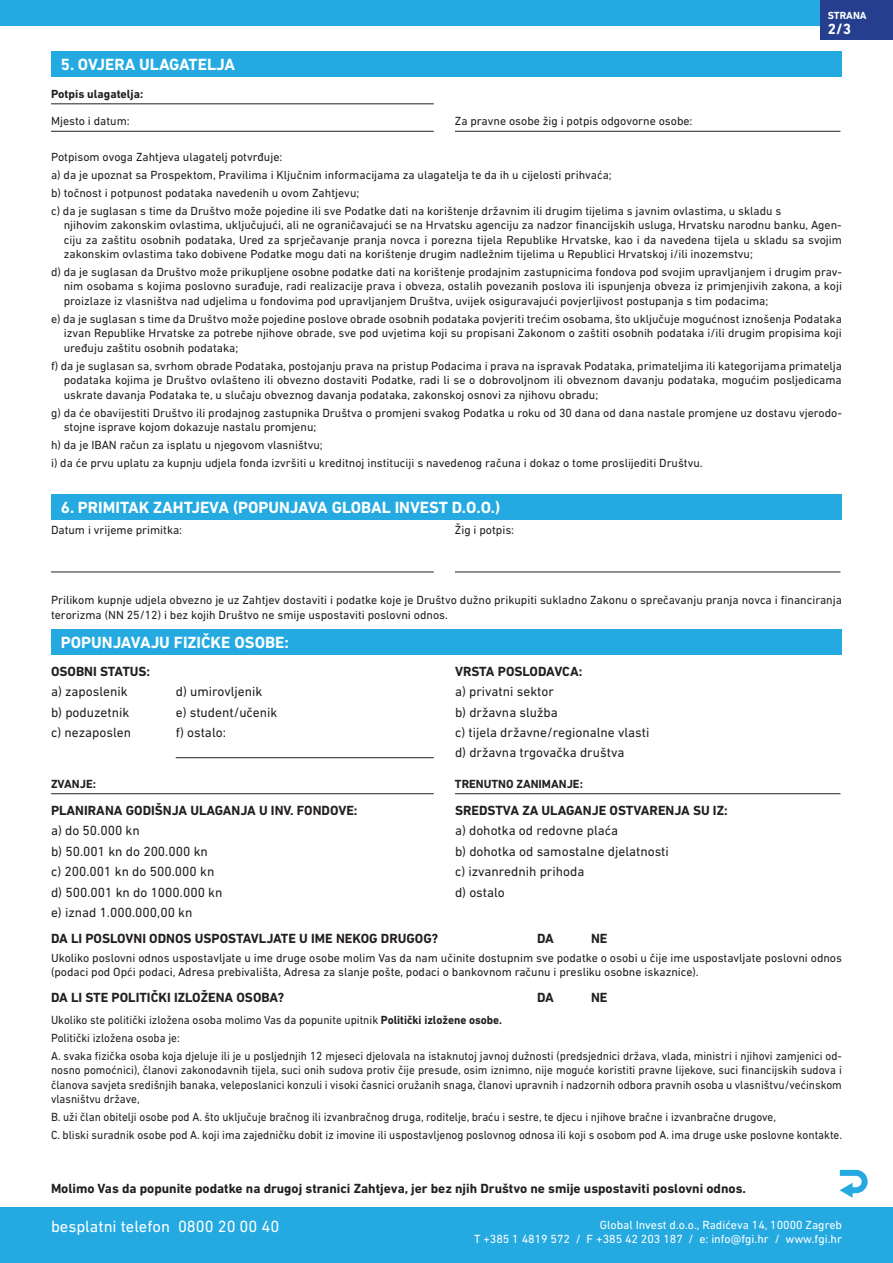
<style>
.page{position:relative;width:893px;height:1263px;background:#fff}
.page>*{position:absolute;margin:0;border:0;box-sizing:border-box;transform-origin:0 0}
.t1{font:700 16.5px "DIN Next LT Pro";color:#fff}
.t2{font:16.5px "DIN Next LT Pro";color:#fff}
.t3{font:700 15px "DIN Next LT Pro";color:#fff}
.t4{font:13.5px/20.4px "DIN Next LT Pro";color:#231f20}
.t5{font:700 13.5px "DIN Next LT Pro";color:#231f20}
.t6{font:12px/14.4px "DIN Next LT Pro";color:#231f20}
.t7{font:12px/18px "DIN Next LT Pro";color:#231f20;scale:.95 1}
.t8{font:12px/14.4px "DIN Next LT Pro";color:#fff;text-align:right}
.t9{font:700 12px "DIN Next LT Pro";color:#231f20}
.t10{font:700 10.5px "DIN Next LT Pro";color:#fff}
.s1{font-weight:700}
</style>
<div class="page">
<hr style="left:51px;top:104px;width:383px;height:1px;background:#231f20">
<hr style="left:51px;top:131px;width:383px;height:1px;background:#231f20">
<hr style="left:455px;top:131px;width:385px;height:1px;background:#231f20">
<hr style="left:51px;top:572px;width:383px;height:1px;background:#231f20">
<hr style="left:455px;top:572px;width:385px;height:1px;background:#231f20">
<div style="left:51px;top:52px;width:791px;height:25px;background:#24aae1"></div>
<div style="left:51px;top:494px;width:791px;height:26px;background:#24aae1"></div>
<div style="left:51px;top:629px;width:791px;height:26px;background:#24aae1"></div>
<hr style="left:176px;top:757px;width:258px;height:1px;background:#231f20">
<hr style="left:51px;top:793px;width:383px;height:1px;background:#231f20">
<hr style="left:455px;top:793px;width:385px;height:1px;background:#231f20">
<svg style="left:839px;top:1169px;width:29px;height:29px"></svg>
<div style="left:0;top:0;width:893px;height:26px;background:#24aae1"></div>
<div style="left:821px;top:0;width:72px;height:39px;background:#253f8e"></div>
<div style="left:0;top:1207px;width:893px;height:56px;background:#24aae1"></div>
<h1 class="t1" style="left:61px;top:55px;width:176px">5. OVJERA ULAGATELJA</h1>
<p class="t9" style="left:51px;top:86px;width:94px">Potpis ulagatelja:</p>
<p class="t6" style="left:51px;top:114px;width:80px">Mjesto i datum:</p>
<p class="t6" style="left:455px;top:114px;width:239px">Za pravne osobe žig i potpis odgovorne osobe:</p>
<p class="t10" style="left:828px;top:9px;width:40px">STRANA</p>
<p class="t3" style="left:828px;top:20px;width:25px">2/3</p>
<p class="t6" style="left:51px;top:148px;width:732px;line-height:18px">Potpisom ovoga Zahtjeva ulagatelj potvrđuje:<br>a) da je upoznat sa Prospektom, Pravilima i Ključnim informacijama za ulagatelja te da ih u cijelosti prihvaća;<br>b) točnost i potpunost podataka navedenih u ovom Zahtjevu;<br>c) da je suglasan s time da Društvo može pojedine ili sve Podatke dati na korištenje državnim ili drugim tijelima s javnim ovlastima, u skladu s</p>
<p class="t6" style="left:64px;top:218px;width:780px;text-align:justify">njihovim zakonskim ovlastima, uključujući, ali ne ograničavajući se na Hrvatsku agenciju za nadzor financijskih usluga, Hrvatsku narodnu banku, Agen&shy;ciju za zaštitu osobnih podataka, Ured za sprječavanje pranja novca i porezna tijela Republike Hrvatske, kao i da navedena tijela u skladu sa svojim zakonskim ovlastima tako dobivene Podatke mogu dati na korištenje drugim nadležnim tijelima u Republici Hrvatskoj i/ili inozemstvu;</p>
<p class="t6" style="left:64px;top:265px;width:780px;text-align:justify;text-indent:-13px">d) da je suglasan da Društvo može prikupljene osobne podatke dati na korištenje prodajnim zastupnicima fondova pod svojim upravljanjem i drugim prav&shy;nim osobama s kojima poslovno surađuje, radi realizacije prava i obveza, ostalih povezanih poslova ili ispunjenja obveza iz primjenjivih zakona, a koji proizlaze iz vlasništva nad udjelima u fondovima pod upravljanjem Društva, uvijek osiguravajući povjerljivost postupanja s tim podacima;</p>
<p class="t6" style="left:64px;top:311px;width:780px;text-align:justify;text-indent:-13px">e) da je suglasan s time da Društvo može pojedine poslove obrade osobnih podataka povjeriti trećim osobama, što uključuje mogućnost iznošenja Podataka izvan Republike Hrvatske za potrebe njihove obrade, sve pod uvjetima koji su propisani Zakonom o zaštiti osobnih podataka i/ili drugim propisima koji uređuju zaštitu osobnih podataka;</p>
<p class="t6" style="left:64px;top:358px;width:780px;text-align:justify;text-indent:-13px">f) da je suglasan sa, svrhom obrade Podataka, postojanju prava na pristup Podacima i prava na ispravak Podataka, primateljima ili kategorijama primatelja podataka kojima je Društvo ovlašteno ili obvezno dostaviti Podatke, radi li se o dobrovoljnom ili obveznom davanju podataka, mogućim posljedicama uskrate davanja Podataka te, u slučaju obveznog davanja podataka, zakonskoj osnovi za njihovu obradu;</p>
<p class="t6" style="left:64px;top:405px;width:780px;text-indent:-13px">g) da će obavijestiti Društvo ili prodajnog zastupnika Društva o promjeni svakog Podatka u roku od 30 dana od dana nastale promjene uz dostavu vjerodo&shy;stojne isprave kojom dokazuje nastalu promjenu;</p>
<p class="t6" style="left:51px;top:436px;width:653px;line-height:18px">h) da je IBAN račun za isplatu u njegovom vlasništvu;<br>i) da će prvu uplatu za kupnju udjela fonda izvršiti u kreditnoj instituciji s navedenog računa i dokaz o tome proslijediti Društvu.</p>
<h1 class="t1" style="left:61px;top:498px;width:441px">6. PRIMITAK ZAHTJEVA (POPUNJAVA GLOBAL INVEST D.O.O.)</h1>
<p class="t6" style="left:51px;top:523px;width:133px">Datum i vrijeme primitka:</p>
<p class="t6" style="left:455px;top:523px;width:61px">Žig i potpis:</p>
<p class="t6" style="left:51px;top:593px;width:792px">Prilikom kupnje udjela obvezno je uz Zahtjev dostaviti i podatke koje je Društvo dužno prikupiti sukladno Zakonu o sprečavanju pranja novca i financiranja terorizma (NN 25/12) i bez kojih Društvo ne smije uspostaviti poslovni odnos.</p>
<h1 class="t1" style="left:61px;top:633px;width:229px">POPUNJAVAJU FIZIČKE OSOBE:</h1>
<p class="t5" style="left:51px;top:663px;width:101px">OSOBNI STATUS:</p>
<p class="t4" style="left:51px;top:681px;width:82px">a) zaposlenik b) poduzetnik c) nezaposlen</p>
<p class="t4" style="left:176px;top:681px;width:103px">d) umirovljenik<br>e) student/učenik f) ostalo:</p>
<p class="t5" style="left:455px;top:663px;width:129px">VRSTA POSLODAVCA:</p>
<p class="t4" style="left:455px;top:681px;width:196px">a) privatni sektor<br>b) državna služba<br>c) tijela državne/regionalne vlasti d) državna trgovačka društva</p>
<p class="t9" style="left:51px;top:776px;width:47px">ZVANJE:</p>
<p class="t9" style="left:455px;top:776px;width:129px">TRENUTNO ZANIMANJE:</p>
<p class="t5" style="left:51px;top:802px;width:308px">PLANIRANA GODIŠNJA ULAGANJA U INV. FONDOVE:</p>
<p class="t4" style="left:51px;top:820px;width:173px">a) do 50.000 kn<br>b) 50.001 kn do 200.000 kn<br>c) 200.001 kn do 500.000 kn d) 500.001 kn do 1000.000 kn e) iznad 1.000.000,00 kn</p>
<p class="t5" style="left:455px;top:802px;width:274px">SREDSTVA ZA ULAGANJE OSTVARENJA SU IZ:</p>
<p class="t4" style="left:455px;top:820px;width:215px">a) dohotka od redovne plaća<br>b) dohotka od samostalne djelatnosti c) izvanrednih prihoda<br>d) ostalo</p>
<p class="t5" style="left:51px;top:930px;width:389px">DA LI POSLOVNI ODNOS USPOSTAVLJATE U IME NEKOG DRUGOG?</p>
<p class="t5" style="left:537px;top:930px;width:18px">DA</p>
<p class="t5" style="left:591px;top:930px;width:18px">NE</p>
<p class="t6" style="left:51px;top:950px;width:792px">Ukoliko poslovni odnos uspostavljate u ime druge osobe molim Vas da nam učinite dostupnim sve podatke o osobi u čije ime uspostavljate poslovni odnos (podaci pod Opći podaci, Adresa prebivališta, Adresa za slanje pošte, podaci o bankovnom računu i presliku osobne iskaznice).</p>
<p class="t5" style="left:51px;top:990px;width:235px">DA LI STE POLITIČKI IZLOŽENA OSOBA?</p>
<p class="t5" style="left:537px;top:990px;width:18px">DA</p>
<p class="t5" style="left:591px;top:990px;width:18px">NE</p>
<p class="t7" style="left:51px;top:1011px;width:834px">Ukoliko ste politički izložena osoba molimo Vas da popunite upitnik <span class="s1">Politički izložene osobe.<br></span>Politički izložena osoba je:<br>A. svaka fizička osoba koja djeluje ili je u posljednjih 12 mjeseci djelovala na istaknutoj javnoj dužnosti (predsjednici država, vlada, ministri i njihovi zamjenici od-</p>
<p class="t7" style="left:51px;top:1063px;width:834px;line-height:14.4px;text-align:justify">nosno pomoćnici), članovi zakonodavnih tijela, suci onih sudova protiv čije presude, osim iznimno, nije moguće koristiti pravne lijekove, suci financijskih sudova i članova savjeta središnjih banaka, veleposlanici konzuli i visoki časnici oružanih snaga, članovi upravnih i nadzornih odbora pravnih osoba u vlasništvu/većinskom vlasništvu države,</p>
<p class="t7" style="left:51px;top:1108px;width:834px">B. uži član obitelji osobe pod A. što uključuje bračnog ili izvanbračnog druga, roditelje, braću i sestre, te djecu i njihove bračne i izvanbračne drugove,<br>C. bliski suradnik osobe pod A. koji ima zajedničku dobit iz imovine ili uspostavljenog poslovnog odnosa ili koji s osobom pod A. ima druge uske poslovne kontakte.</p>
<p class="t5" style="left:51px;top:1180px;width:696px">Molimo Vas da popunite podatke na drugoj stranici Zahtjeva, jer bez njih Društvo ne smije uspostaviti poslovni odnos.</p>
<h1 class="t2" style="left:51px;top:1217px;width:230px">besplatni telefon 0800 20 00 40</h1>
<p class="t8" style="left:474px;top:1217px;width:369px">Global Invest d.o.o., Radićeva 14, 10000 Zagreb<br>T +385 1 4819 572 / F +385 42 203 187 / e: info@fgi.hr / www.fgi.hr</p>
</div>
